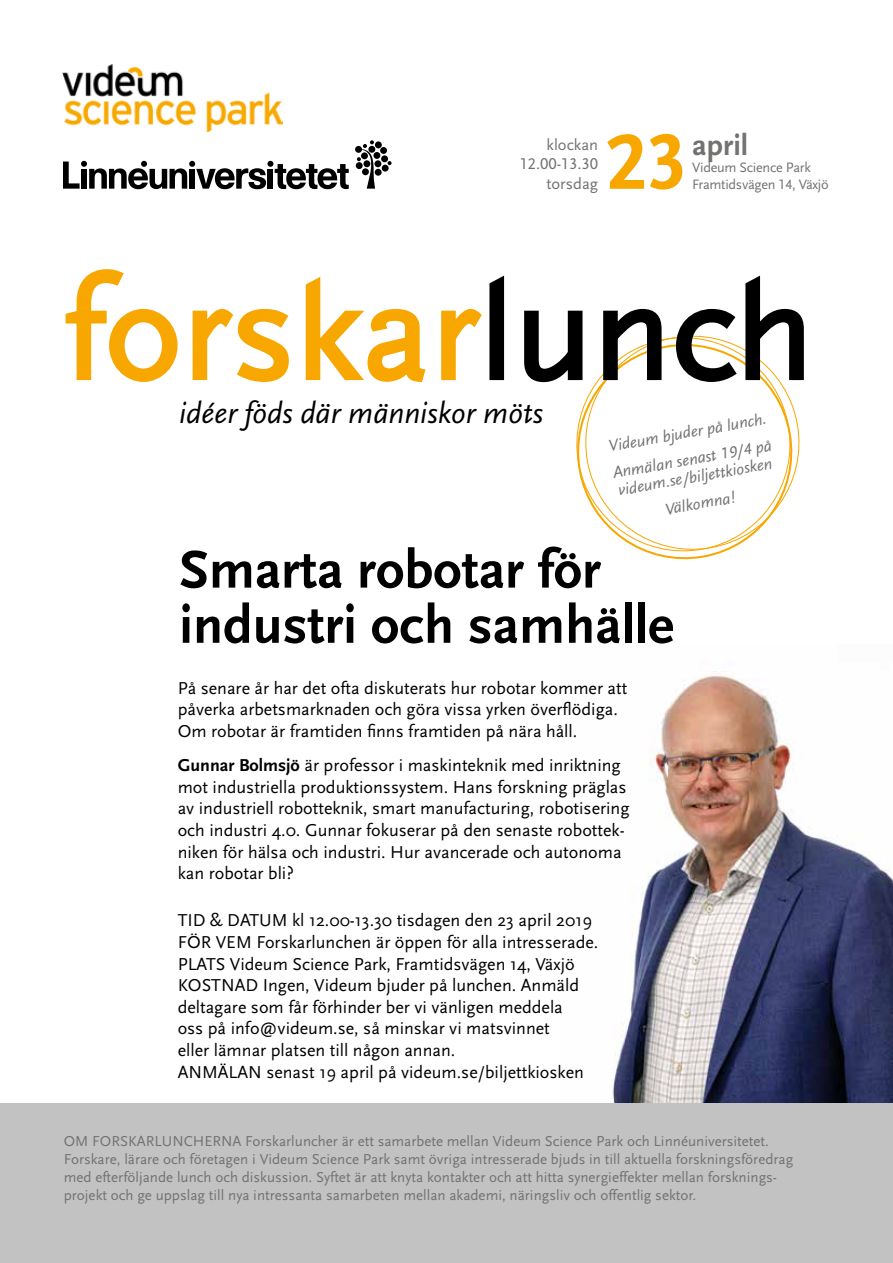
<style>
.page{position:relative;width:893px;height:1263px;background:#fff}
.page>*{position:absolute;margin:0;border:0;box-sizing:border-box;transform-origin:0 0}
.t1{font:145.05px "Scala Sans";color:#f7a700}
.t2{font:700 82.5px "Scala Sans LF";color:#f7a700}
.t3{font:700 55.35px/55.2px "Scala Sans LF";color:#000}
.t4{font:italic 30.75px "Scala Sans";color:#000}
.t5{font:700 30.45px "Scala Sans LF";color:#727271}
.t6{font:18px/21.6px "Scala Sans";color:#000}
.t7{font:italic 16.5px/27px "Scala Sans LF";color:#727271}
.t8{font:16.2px/19.5px "Scala Sans LF";color:#727271;text-align:right}
.t9{font:15px/18px "Scala Sans";color:#727271}
.t10{font:14.25px "Scala Sans LF";letter-spacing:-.02em;color:#727271}
.s1{color:#000}
.s2{font-weight:700}
</style>
<div class="page">
<img style="left:612px;top:671px;width:281px;height:432px">
<div style="left:0;top:1103px;width:893px;height:160px;background:#c2c2c2"></div>
<svg style="left:576px;top:337px;width:224px;height:223px"></svg>
<svg style="left:65px;top:269px;width:113px;height:113px"></svg>
<svg style="left:441px;top:309px;width:41px;height:72px"></svg>
<div style="left:489px;top:271px;width:15px;height:109px;border:4px solid #000"></div>
<svg style="left:524px;top:310px;width:60px;height:74px"></svg>
<svg style="left:601px;top:308px;width:62px;height:74px"></svg>
<svg style="left:192px;top:276px;width:234px;height:107px"></svg>
<svg style="left:489px;top:271px;width:16px;height:18px"></svg>
<svg style="left:674px;top:275px;width:130px;height:109px"></svg>
<svg style="left:63px;top:161px;width:286px;height:28px"></svg>
<svg style="left:355px;top:140px;width:37px;height:49px"></svg>
<img style="left:63px;top:64px;width:219px;height:67px">
<p class="t8" style="left:520px;top:135px;width:80px">klockan<br>12.00-13.30 torsdag</p>
<h2 class="t2" style="left:606px;top:118px;width:84px">23</h2>
<h3 class="t5" style="left:692px;top:128px;width:57px">april</h3>
<p class="t10" style="left:692px;top:159px;width:120px">Videum Science Park</p>
<p class="t10" style="left:692px;top:176px;width:138px">Framtidsvägen 14, Växjö</p>
<h1 class="t1" style="left:64px;top:252px;width:751px">forskar<span class="s1">lunch</span></h1>
<h3 class="t4" style="left:179px;top:396px;width:366px">idéer föds där människor möts</h3>
<p class="t7" style="left:606px;top:433px;width:163px;rotate:-10deg">Videum bjuder på lunch.<br>Anmälan senast 19/4 på</p>
<p class="t7" style="left:616px;top:477px;width:157px;text-align:center;rotate:-10deg">videum.se/biljettkiosken<br>Välkomna!</p>
<h3 class="t3" style="left:179px;top:543px;width:496px">Smarta robotar för industri och samhälle</h3>
<p class="t6" style="left:178px;top:677px;width:451px">På senare år har det ofta diskuterats hur robotar kommer att påverka arbetsmarknaden och göra vissa yrken överflödiga.<br>Om robotar är framtiden finns framtiden på nära håll.</p>
<p class="t6" style="left:178px;top:755px;width:453px"><span class="s2">Gunnar Bolmsjö</span> är professor i maskinteknik med inriktning mot industriella produktionssystem. Hans forskning präglas av industriell robotteknik, smart manufacturing, robotisering och industri 4.0. Gunnar fokuserar på den senaste robottek&shy;niken för hälsa och industri. Hur avancerade och autonoma kan robotar bli?</p>
<p class="t6" style="left:178px;top:910px;width:422px">TID &amp; DATUM kl 12.00-13.30 tisdagen den 23 april 2019<br>FÖR VEM Forskarlunchen är öppen för alla intresserade.<br>PLATS Videum Science Park, Framtidsvägen 14, Växjö KOSTNAD Ingen, Videum bjuder på lunchen. Anmäld deltagare som får förhinder ber vi vänligen meddela<br>oss på info@videum.se, så minskar vi matsvinnet<br>eller lämnar platsen till någon annan.<br>ANMÄLAN senast 19 april på videum.se/biljettkiosken</p>
<p class="t9" style="left:64px;top:1132px;width:731px">OM FORSKARLUNCHERNA Forskarluncher är ett samarbete mellan Videum Science Park och Linnéuniversitetet.<br>Forskare, lärare och företagen i Videum Science Park samt övriga intresserade bjuds in till aktuella forskningsföredrag med efterföljande lunch och diskussion. Syftet är att knyta kontakter och att hitta synergieffekter mellan forsknings&shy;projekt och ge uppslag till nya intressanta samarbeten mellan akademi, näringsliv och offentlig sektor.</p>
</div>
